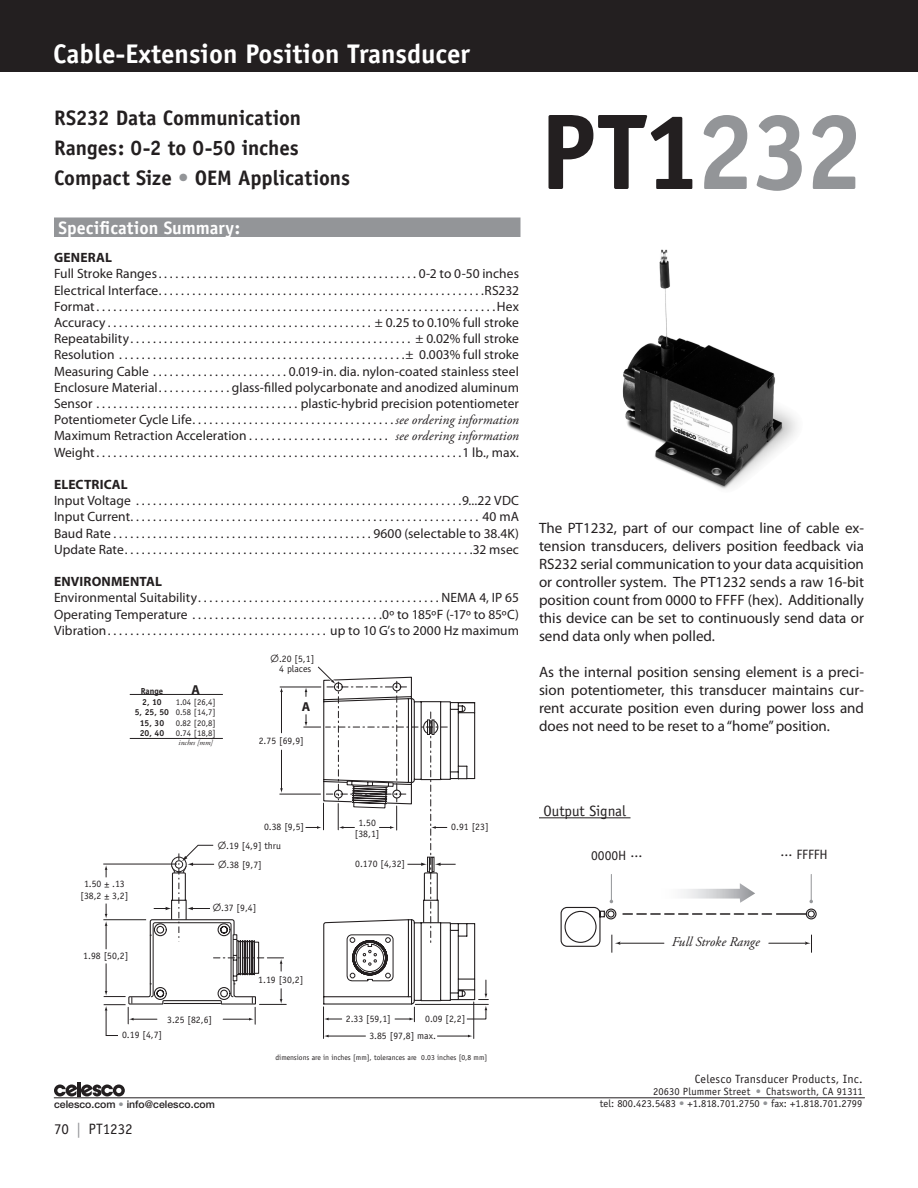
<style>
.page{position:relative;width:918px;height:1188px;background:#fff}
.page>*{position:absolute;margin:0;border:0;box-sizing:border-box;transform-origin:0 0}
.Model_Number{font:700 108px "Officina Sans";letter-spacing:-.04em;color:#231f20}
.Front_Page_-_Header{font:700 27px "Officina Sans";color:#fff}
.Bullet_Points{font:700 21px "Officina Sans";letter-spacing:-.005em;color:#231f20}
.Subheading{font:700 18px "Officina Sans";color:#fff}
.Introduction{font:15px/18px "Myriad Pro";color:#231f20;text-align:justify}
.Illustration_Caption{font:15px "Officina Sans";color:#231f20}
.Page_Numbers-Even{font:15px "Officina Sans";color:#231f20}
.Specifications{font:13.5px "Myriad Pro";letter-spacing:.005em;color:#231f20}
.Specifications-2{font:700 13.5px "Myriad Pro";letter-spacing:.015em;color:#231f20}
.t1{font:13.5px "Officina Sans";color:#231f20}
.t2{font:italic 13.5px "Adobe Garamond Pro";color:#231f20}
.t3{font:700 13.05px "Myriad Pro";color:#231f20}
.Footer_-_name__addre{font:12px "Officina Sans";letter-spacing:.015em;color:#231f20}
.Footer_-_tel__fax_nu{font:10.5px "Officina Sans";color:#231f20}
.Footer2_-_name__addr{font:10.5px "Officina Sans";letter-spacing:.02em;color:#231f20}
.Footer_-_url__email{font:500 10.5px "Helvetica Neue";color:#231f20}
.t4{font:9.75px/17px "Officina Sans";color:#231f20;text-align:center}
.t5{font:8.7px "Officina Sans";color:#231f20}
.t6{font:700 8.7px "Officina Sans";color:#231f20}
.t7{font:7.5px "Officina Sans";color:#231f20}
.t8{font:italic 7.5px "Adobe Garamond Pro";color:#231f20}
.s1{color:#939598}
.s2{font-family:"Adobe Garamond Pro";font-style:italic}
.s3{font-weight:700}
.s4{font-family:"Avant Garde"}
</style>
<div class="page">
<hr style="left:54px;top:1098px;width:811px;height:1px;background:#231f20">
<hr style="left:77px;top:1082px;width:4px;height:14px;background:#231f20">
<svg style="left:54px;top:1085px;width:71px;height:11px"></svg>
<div style="left:0;top:0;width:916px;height:72px;background:#231f20"></div>
<hr style="left:916px;top:0;width:2px;height:72px;background:#231f20">
<div style="left:54px;top:218px;width:466px;height:19px;background:#939598"></div>
<img style="left:622px;top:249px;width:175px;height:240px">
<hr style="left:323px;top:1007px;width:1px;height:31px;background:#231f20">
<hr style="left:473px;top:1002px;width:1px;height:36px;background:#231f20">
<hr style="left:103px;top:864px;width:74px;height:1px;background:#231f20">
<hr style="left:103px;top:919px;width:43px;height:1px;background:#231f20">
<svg style="left:104px;top:666px;width:385px;height:371px"></svg>
<svg style="left:561px;top:874px;width:256px;height:79px"></svg>
<hr style="left:539px;top:818px;width:92px;height:1px;background:#231f20">
<p class="Front_Page_-_Header" style="left:53px;top:37px;width:419px">Cable-Extension Position Transducer</p>
<p class="Bullet_Points" style="left:54px;top:104px;width:249px">RS232 Data Communication</p>
<p class="Bullet_Points" style="left:54px;top:134px;width:246px">Ranges: 0-2 to 0-50 inches</p>
<p class="Bullet_Points" style="left:54px;top:164px;width:297px">Compact Size <span class="s1">•</span> OEM Applications</p>
<p class="Subheading" style="left:58px;top:217px;width:183px">Specification Summary:</p>
<p class="Specifications-2" style="left:54px;top:249px;width:59px">GENERAL</p>
<p class="Specifications" style="left:54px;top:265px;width:467px">Full Stroke Ranges . . . . . . . . . . . . . . . . . . . . . . . . . . . . . . . . . . . . . . . . . . . . . . 0-2 to 0-50 inches</p>
<p class="Specifications" style="left:54px;top:282px;width:467px">Electrical Interface . . . . . . . . . . . . . . . . . . . . . . . . . . . . . . . . . . . . . . . . . . . . . . . . . . . . . . . . . RS232</p>
<p class="Specifications" style="left:54px;top:298px;width:467px">Format . . . . . . . . . . . . . . . . . . . . . . . . . . . . . . . . . . . . . . . . . . . . . . . . . . . . . . . . . . . . . . . . . . . . . . Hex</p>
<p class="Specifications" style="left:54px;top:314px;width:466px">Accuracy . . . . . . . . . . . . . . . . . . . . . . . . . . . . . . . . . . . . . . . . . . . . . . . ± 0.25 to 0.10% full stroke</p>
<p class="Specifications" style="left:54px;top:330px;width:466px">Repeatability . . . . . . . . . . . . . . . . . . . . . . . . . . . . . . . . . . . . . . . . . . . . . . . . . . ± 0.02% full stroke</p>
<p class="Specifications" style="left:54px;top:346px;width:466px">Resolution . . . . . . . . . . . . . . . . . . . . . . . . . . . . . . . . . . . . . . . . . . . . . . . . . . ± 0.003% full stroke</p>
<p class="Specifications" style="left:54px;top:363px;width:466px">Measuring Cable . . . . . . . . . . . . . . . . . . . . . . . . 0.019-in. dia. nylon-coated stainless steel</p>
<p class="Specifications" style="left:54px;top:379px;width:466px">Enclosure Material . . . . . . . . . . . . glass-filled polycarbonate and anodized aluminum</p>
<p class="Specifications" style="left:54px;top:395px;width:466px">Sensor . . . . . . . . . . . . . . . . . . . . . . . . . . . . . . . . . . . . plastic-hybrid precision potentiometer</p>
<p class="Specifications" style="left:54px;top:411px;width:467px">Potentiometer Cycle Life . . . . . . . . . . . . . . . . . . . . . . . . . . . . . . . . . . . <span class="s2">see ordering information</span></p>
<p class="Specifications" style="left:54px;top:427px;width:467px">Maximum Retraction Acceleration . . . . . . . . . . . . . . . . . . . . . . . . . <span class="s2">see ordering information</span></p>
<p class="Specifications" style="left:54px;top:444px;width:465px">Weight . . . . . . . . . . . . . . . . . . . . . . . . . . . . . . . . . . . . . . . . . . . . . . . . . . . . . . . . . . . . . . . . 1 lb., max.</p>
<p class="Specifications-2" style="left:54px;top:476px;width:75px">ELECTRICAL</p>
<p class="Specifications" style="left:54px;top:492px;width:466px">Input Voltage . . . . . . . . . . . . . . . . . . . . . . . . . . . . . . . . . . . . . . . . . . . . . . . . . . . . . . . . . 9...22 VDC</p>
<p class="Specifications" style="left:54px;top:508px;width:467px">Input Current . . . . . . . . . . . . . . . . . . . . . . . . . . . . . . . . . . . . . . . . . . . . . . . . . . . . . . . . . . . . . . 40 mA</p>
<p class="Specifications" style="left:54px;top:525px;width:466px">Baud Rate . . . . . . . . . . . . . . . . . . . . . . . . . . . . . . . . . . . . . . . . . . . . . . 9600 (selectable to 38.4K)</p>
<p class="Specifications" style="left:54px;top:541px;width:467px">Update Rate . . . . . . . . . . . . . . . . . . . . . . . . . . . . . . . . . . . . . . . . . . . . . . . . . . . . . . . . . . . . . 32 msec</p>
<p class="Specifications-2" style="left:54px;top:573px;width:109px">ENVIRONMENTAL</p>
<p class="Specifications" style="left:54px;top:589px;width:466px">Environmental Suitability . . . . . . . . . . . . . . . . . . . . . . . . . . . . . . . . . . . . . . . . . . . NEMA 4, IP 65</p>
<p class="Specifications" style="left:54px;top:606px;width:466px">Operating Temperature . . . . . . . . . . . . . . . . . . . . . . . . . . . . . . . . . 0º to 185ºF (-17º to 85ºC)</p>
<p class="Specifications" style="left:54px;top:622px;width:467px">Vibration . . . . . . . . . . . . . . . . . . . . . . . . . . . . . . . . . . . . . . . up to 10 G’s to 2000 Hz maximum</p>
<p class="t6" style="left:141px;top:686px;width:24px">Range</p>
<p class="t3" style="left:192px;top:682px;width:10px">A</p>
<p class="t6" style="left:142px;top:696px;width:21px">2, 10</p>
<p class="t5" style="left:176px;top:697px;width:42px">1.04 [26,4]</p>
<p class="t5" style="left:135px;top:707px;width:83px"><span class="s3">5, 25, 50</span> 0.58 [14,7]</p>
<p class="t6" style="left:140px;top:717px;width:26px">15, 30</p>
<p class="t5" style="left:176px;top:718px;width:42px">0.82 [20,8]</p>
<p class="t6" style="left:140px;top:728px;width:26px">20, 40</p>
<p class="t5" style="left:176px;top:728px;width:42px">0.74 [18,8]</p>
<p class="t8" style="left:179px;top:738px;width:36px">inches [mm]</p>
<p class="t4" style="left:271px;top:654px;width:45px;line-height:9.8px"><span class="s4">Ø</span>.20 [5,1]<br>4 places</p>
<p class="t3" style="left:302px;top:698px;width:10px">A</p>
<p class="t4" style="left:259px;top:732px;width:47px">2.75 [69,9]</p>
<p class="Model_Number" style="left:540px;top:85px;width:325px">PT1<span class="s1">232</span></p>
<p class="Introduction" style="left:539px;top:519px;width:327px">The PT1232, part of our compact line of cable ex&shy;tension transducers, delivers position feedback via RS232 serial communication to your data acquisition or controller system. The PT1232 sends a raw 16-bit position count from 0000 to FFFF (hex). Additionally this device can be set to continuously send data or send data only when polled.</p>
<p class="Introduction" style="left:539px;top:663px;width:327px">As the internal position sensing element is a preci&shy;sion potentiometer, this transducer maintains cur&shy;rent accurate position even during power loss and does not need to be reset to a “home” position.</p>
<p class="t4" style="left:80px;top:878px;width:49px;line-height:11.7px">1.50 ± .13 [38,2 ± 3,2]</p>
<p class="t4" style="left:83px;top:948px;width:47px">1.98 [50,2]</p>
<p class="t4" style="left:264px;top:818px;width:42px">0.38 [9,5]</p>
<p class="t4" style="left:218px;top:836px;width:65px;line-height:18.9px;text-align:left"><span class="s4">Ø</span>.19 [4,9] thru<br><span class="s4">Ø</span>.38 [9,7]</p>
<p class="t4" style="left:213px;top:900px;width:45px"><span class="s4">Ø</span>.37 [9,4]</p>
<p class="t4" style="left:167px;top:1011px;width:47px">3.25 [82,6]</p>
<p class="t4" style="left:258px;top:972px;width:47px">1.19 [30,2]</p>
<p class="t4" style="left:122px;top:1027px;width:42px">0.19 [4,7]</p>
<p class="t4" style="left:355px;top:817px;width:26px;line-height:10.8px">1.50 [38,1]</p>
<p class="t4" style="left:355px;top:855px;width:51px">0.170 [4,32]</p>
<p class="t4" style="left:451px;top:818px;width:39px">0.91 [23]</p>
<p class="t4" style="left:425px;top:1010px;width:42px">0.09 [2,2]</p>
<p class="t4" style="left:369px;top:1011px;width:68px;text-align:left;text-indent:-24px">2.33 [59,1]<br>3.85 [97,8] max.</p>
<p class="t7" style="left:275px;top:1053px;width:213px">dimensions are in inches [mm], tolerances are 0.03 inches [0,8 mm]</p>
<p class="Illustration_Caption" style="left:543px;top:802px;width:84px">Output Signal</p>
<p class="t1" style="left:591px;top:847px;width:53px">0000H ...</p>
<p class="t1" style="left:781px;top:847px;width:49px">... FFFFH</p>
<p class="t2" style="left:672px;top:934px;width:89px">Full Stroke Range</p>
<p class="Footer_-_name__addre" style="left:695px;top:1072px;width:170px">Celesco Transducer Products, Inc.</p>
<p class="Footer2_-_name__addr" style="left:653px;top:1085px;width:211px">20630 Plummer Street <span class="s1">•</span> Chatsworth, CA 91311</p>
<p class="Footer_-_url__email" style="left:54px;top:1098px;width:162px">celesco.com <span class="s1">•</span> info@celesco.com</p>
<p class="Footer_-_tel__fax_nu" style="left:600px;top:1098px;width:264px">tel: 800.423.5483 <span class="s1">•</span> +1.818.701.2750 <span class="s1">•</span> fax: +1.818.701.2799</p>
<p class="Page_Numbers-Even" style="left:54px;top:1120px;width:80px">70 <span class="s1">|</span> PT1232</p>
</div>
